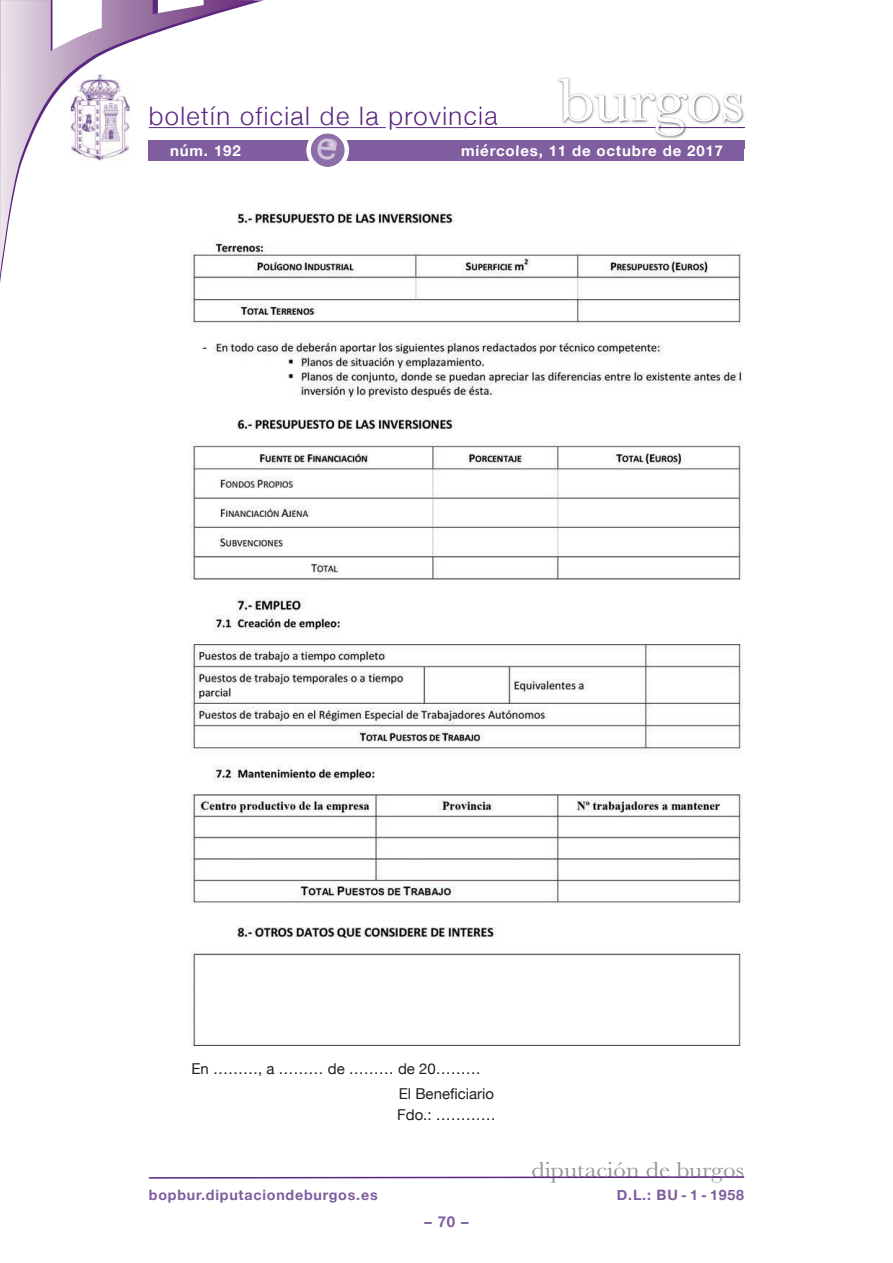
<style>
.page{position:relative;width:893px;height:1263px;background:#fff}
.page>*{position:absolute;margin:0;border:0;box-sizing:border-box;transform-origin:0 0}
.t1{font:63px "Baskerville";letter-spacing:-.01em;color:#fff;scale:1.12 1}
.t2{font:300 25.5px "Helvetica Neue";letter-spacing:.055em;color:#5c2781}
.t3{font:22.5px "Baskerville";color:#939598;scale:1.12 1}
.t4{font:15px/25.2px "Helvetica Neue";color:#231f20}
.t5{font:700 15px "Helvetica Neue";letter-spacing:.055em;color:#fff}
.t6{font:700 15px "Helvetica Neue";color:#7f5d9e}
.t7{font:700 14.25px "Helvetica Neue";letter-spacing:.055em;color:#7f5d9e}
</style>
<div class="page">
<hr style="left:396px;top:127px;width:348px;height:1px;background:#5c2781">
<hr style="left:149px;top:127px;width:237px;height:1px;background:#5c2781">
<svg style="left:0;top:0;width:255px;height:275px"></svg>
<div style="left:149px;top:140px;width:595px;height:20px;background:#7f5d9e"></div>
<svg style="left:148px;top:1176px;width:597px;height:3px"></svg>
<img style="left:468px;top:77px;width:277px;height:72px">
<img style="left:468px;top:127px;width:191px;height:1px">
<img style="left:468px;top:140px;width:276px;height:9px">
<img style="left:468px;top:144px;width:46px;height:5px">
<hr style="left:659px;top:127px;width:85px;height:1px;background:#5c2781">
<img style="left:71px;top:74px;width:59px;height:87px">
<img style="left:191px;top:213px;width:551px;height:832px">
<svg style="left:306px;top:133px;width:43px;height:34px"></svg>
<h2 class="t2" style="left:149px;top:100px;width:350px">boletín oficial de la provincia</h2>
<h1 class="t1" style="left:558px;top:62px;width:168px">burgos</h1>
<p class="t5" style="left:170px;top:141px;width:72px">núm. 192</p>
<p class="t5" style="left:461px;top:141px;width:263px">miércoles, 11 de octubre de 2017</p>
<p class="t4" style="left:399px;top:1056px;width:97px;text-indent:-207px">En ………, a ……… de ……… de 20………<br>El Beneficiario</p>
<p class="t4" style="left:397px;top:1102px;width:100px">Fdo.: …………</p>
<h3 class="t3" style="left:531px;top:1156px;width:191px">diputación de burgos</h3>
<p class="t7" style="left:149px;top:1186px;width:230px">bopbur.diputaciondeburgos.es</p>
<p class="t7" style="left:617px;top:1186px;width:129px">D.L.: BU - 1 - 1958</p>
<p class="t6" style="left:424px;top:1212px;width:46px">–70–</p>
</div>
